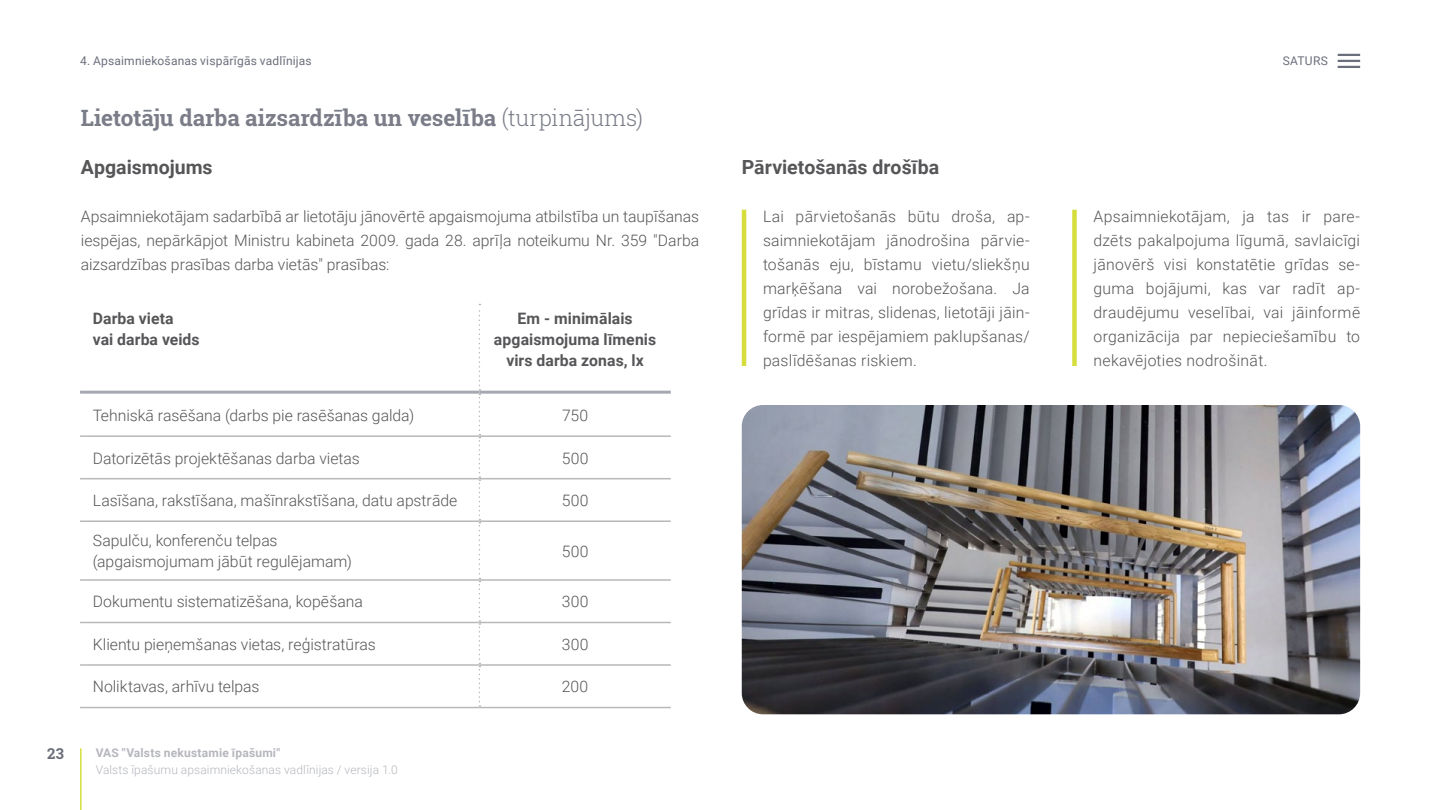
<style>
.page{position:relative;width:1441px;height:810px;background:#fff}
.page>*{position:absolute;margin:0;border:0;box-sizing:border-box;transform-origin:0 0}
.t1{font:700 22.5px "Roboto Slab";letter-spacing:-.005em;color:#7a7d88}
.t2{font:700 19.5px "Roboto";color:#565659}
.t3{font:300 15.75px/24px "Roboto";color:#565659;text-align:justify}
.t4{font:700 15.75px/21px "Roboto";letter-spacing:.005em;color:#565659}
.t5{font:700 15px "Roboto Slab";color:#6b6f7b}
.t6{font:300 12px "Roboto";letter-spacing:.01em;color:#b5b7bd}
.t7{font:12px "Roboto";letter-spacing:.015em;color:#6b6f7b}
.t8{font:700 12px "Roboto";letter-spacing:.015em;color:#b5b7bd}
.s1{font-weight:300}
</style>
<div class="page">
<svg style="left:478px;top:304px;width:2px;height:403px"></svg>
<hr style="left:80px;top:391px;width:399px;height:3px;background:#a5a8b1">
<hr style="left:479px;top:391px;width:191px;height:3px;background:#a5a8b1">
<hr style="left:80px;top:435px;width:399px;height:2px;background:#b8b8b8">
<hr style="left:479px;top:435px;width:191px;height:2px;background:#b8b8b8">
<hr style="left:80px;top:478px;width:399px;height:1px;background:#b8b8b8">
<hr style="left:479px;top:478px;width:191px;height:1px;background:#b8b8b8">
<hr style="left:80px;top:520px;width:399px;height:2px;background:#b8b8b8">
<hr style="left:479px;top:520px;width:191px;height:2px;background:#b8b8b8">
<hr style="left:80px;top:579px;width:399px;height:2px;background:#b8b8b8">
<hr style="left:479px;top:579px;width:191px;height:2px;background:#b8b8b8">
<hr style="left:80px;top:622px;width:399px;height:1px;background:#b8b8b8">
<hr style="left:479px;top:622px;width:191px;height:1px;background:#b8b8b8">
<hr style="left:80px;top:664px;width:399px;height:2px;background:#b8b8b8">
<hr style="left:479px;top:664px;width:191px;height:2px;background:#b8b8b8">
<hr style="left:80px;top:707px;width:399px;height:1px;background:#b8b8b8">
<hr style="left:479px;top:707px;width:191px;height:1px;background:#b8b8b8">
<div style="left:741px;top:210px;width:5px;height:156px;background:#d5de3d"></div>
<img style="left:741px;top:405px;width:618px;height:309px">
<svg style="left:1072px;top:210px;width:4px;height:156px"></svg>
<hr style="left:80px;top:748px;width:2px;height:62px;background:#d5de3d">
<hr style="left:1337px;top:54px;width:22px;height:2px;background:#6b6f7b">
<hr style="left:1337px;top:60px;width:22px;height:2px;background:#6b6f7b">
<hr style="left:1337px;top:66px;width:22px;height:2px;background:#6b6f7b">
<p class="t7" style="left:80px;top:53px;width:233px">4. Apsaimniekošanas vispārīgās vadlīnijas</p>
<p class="t7" style="left:1282px;top:53px;width:47px">SATURS</p>
<h1 class="t1" style="left:81px;top:102px;width:563px">Lietotāju darba aizsardzība un veselība <span class="s1">(turpinājums)</span></h1>
<p class="t2" style="left:81px;top:153px;width:133px">Apgaismojums</p>
<p class="t3" style="left:81px;top:204px;width:620px">Apsaimniekotājam sadarbībā ar lietotāju jānovērtē apgaismojuma atbilstība un taupīšanas iespējas, nepārkāpjot Ministru kabineta 2009. gada 28. aprīļa noteikumu Nr. 359 "Darba aizsardzības prasības darba vietās" prasības:</p>
<p class="t4" style="left:93px;top:308px;width:108px">Darba vieta<br>vai darba veids</p>
<p class="t4" style="left:494px;top:308px;width:164px;text-align:center">Em - minimālais apgaismojuma līmenis virs darba zonas, lx</p>
<p class="t3" style="left:93px;top:403px;width:323px">Tehniskā rasēšana (darbs pie rasēšanas galda)</p>
<p class="t3" style="left:562px;top:403px;width:28px">750</p>
<p class="t3" style="left:93px;top:445px;width:268px">Datorizētās projektēšanas darba vietas</p>
<p class="t3" style="left:561px;top:445px;width:28px">500</p>
<p class="t3" style="left:93px;top:488px;width:366px">Lasīšana, rakstīšana, mašīnrakstīšana, datu apstrāde</p>
<p class="t3" style="left:561px;top:488px;width:28px">500</p>
<p class="t3" style="left:93px;top:530px;width:260px;line-height:21px">Sapulču, konferenču telpas (apgaismojumam jābūt regulējamam)</p>
<p class="t3" style="left:561px;top:539px;width:28px">500</p>
<p class="t3" style="left:93px;top:589px;width:271px">Dokumentu sistematizēšana, kopēšana</p>
<p class="t3" style="left:561px;top:589px;width:28px">300</p>
<p class="t3" style="left:93px;top:632px;width:284px">Klientu pieņemšanas vietas, reģistratūras</p>
<p class="t3" style="left:561px;top:632px;width:28px">300</p>
<p class="t3" style="left:93px;top:674px;width:168px">Noliktavas, arhīvu telpas</p>
<p class="t3" style="left:562px;top:674px;width:28px">200</p>
<p class="t2" style="left:741px;top:153px;width:199px">Pārvietošanās drošība</p>
<p class="t3" style="left:763px;top:204px;width:268px">Lai pārvietošanās būtu droša, ap&shy;saimniekotājam jānodrošina pārvie&shy;tošanās eju, bīstamu vietu/sliekšņu marķēšana vai norobežošana. Ja grīdas ir mitras, slidenas, lietotāji jāin&shy;formē par iespējamiem paklupšanas/ paslīdēšanas riskiem.</p>
<p class="t3" style="left:1093px;top:204px;width:268px">Apsaimniekotājam, ja tas ir pare&shy;dzēts pakalpojuma līgumā, savlaicīgi jānovērš visi konstatētie grīdas se&shy;guma bojājumi, kas var radīt ap&shy;draudējumu veselībai, vai jāinformē organizācija par nepieciešamību to nekavējoties nodrošināt.</p>
<p class="t5" style="left:47px;top:743px;width:18px">23</p>
<p class="t8" style="left:96px;top:744px;width:186px">VAS "Valsts nekustamie īpašumi"</p>
<p class="t6" style="left:96px;top:762px;width:303px">Valsts īpašumu apsaimniekošanas vadlīnijas / versija 1.0</p>
</div>
